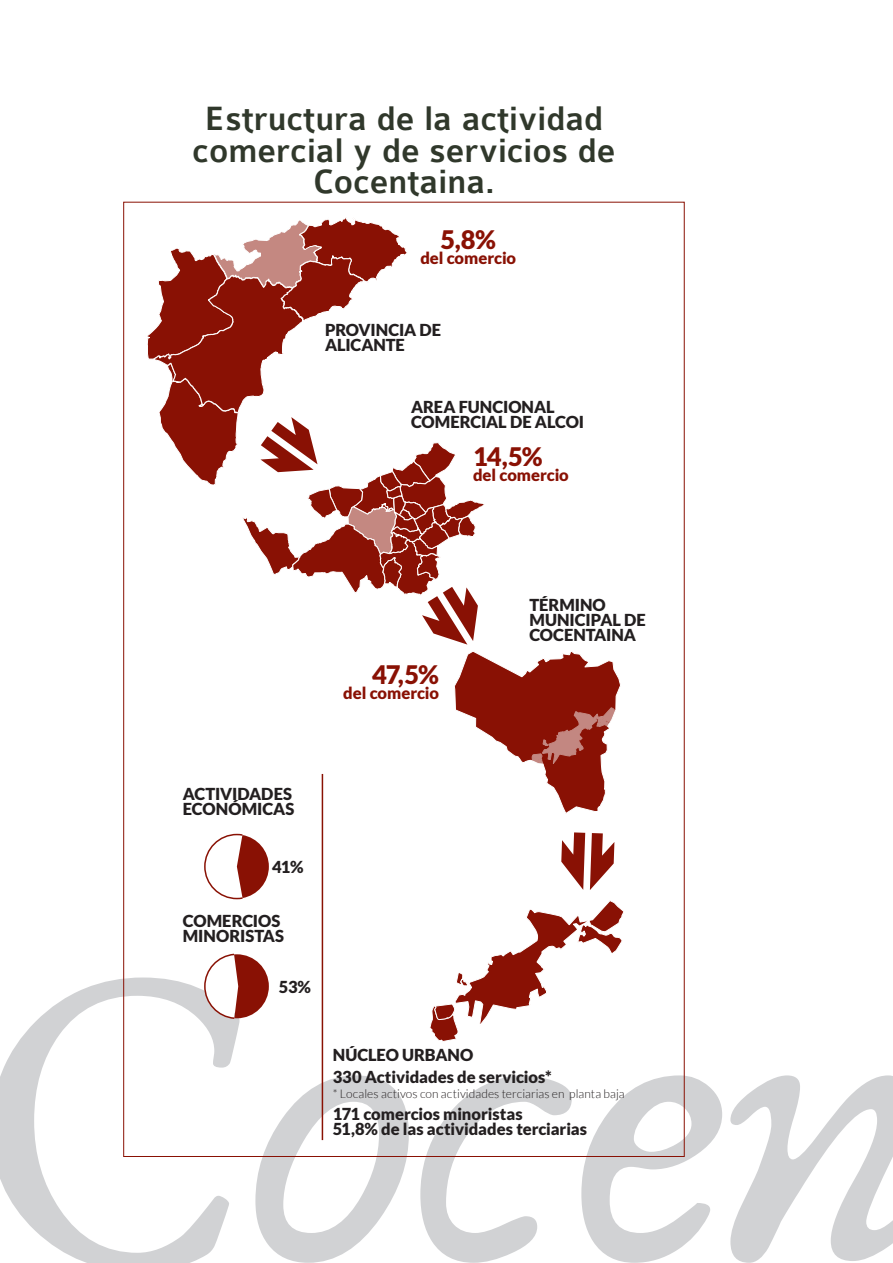
<style>
.page{position:relative;width:893px;height:1263px;background:#fff}
.page>*{position:absolute;margin:0;border:0;box-sizing:border-box;transform-origin:0 0}
.Parrafo_normal{font:500 36px/31.5px "Colaborate";color:#30382b;text-align:center}
.Negrita{font:900 25.5px "Lato";color:#891104}
.Negrita-2{font:900 16.5px/15px "Lato";letter-spacing:-.005em;color:#231f20}
.Negrita-3{font:900 16.5px "Lato";letter-spacing:-.005em;color:#891104}
.Negrita-4{font:300 12px "Lato";letter-spacing:.005em;color:#231f20}
</style>
<div class="page">
<svg style="left:0;top:977px;width:893px;height:286px"></svg>
<svg style="left:561px;top:832px;width:53px;height:58px"></svg>
<hr style="left:322px;top:774px;width:1px;height:366px;background:#891104">
<svg style="left:147px;top:218px;width:474px;height:599px"></svg>
<svg style="left:429px;top:900px;width:196px;height:155px"></svg>
<svg style="left:204px;top:833px;width:65px;height:67px"></svg>
<svg style="left:203px;top:953px;width:66px;height:67px"></svg>
<p class="Parrafo_normal" style="left:192px;top:104px;width:425px">Estructura de la actividad comercial y de servicios de<br>Cocentaina.</p>
<p class="Negrita" style="left:440px;top:224px;width:57px">5,8%</p>
<p class="Negrita-3" style="left:420px;top:248px;width:97px">del comercio</p>
<p class="Negrita-2" style="left:325px;top:322px;width:118px">PROVINCIA DE<br>ALICANTE</p>
<p class="Negrita-2" style="left:411px;top:399px;width:175px">AREA FUNCIONAL<br>COMERCIAL DE ALCOI</p>
<p class="Negrita" style="left:473px;top:442px;width:71px">14,5%</p>
<p class="Negrita-3" style="left:473px;top:465px;width:97px">del comercio</p>
<p class="Negrita" style="left:372px;top:660px;width:68px">47,5%</p>
<p class="Negrita-3" style="left:343px;top:683px;width:97px">del comercio</p>
<p class="Negrita-2" style="left:529px;top:597px;width:118px">TÉRMINO<br>MUNICIPAL DE<br>COCENTAINA</p>
<p class="Negrita-2" style="left:183px;top:786px;width:111px">ACTIVIDADES</p>
<p class="Negrita-2" style="left:183px;top:801px;width:113px">ECONÓMICAS</p>
<p class="Negrita-2" style="left:272px;top:859px;width:33px">41%</p>
<p class="Negrita-2" style="left:183px;top:913px;width:99px">COMERCIOS</p>
<p class="Negrita-2" style="left:183px;top:928px;width:103px">MINORISTAS</p>
<p class="Negrita-2" style="left:279px;top:979px;width:34px">53%</p>
<p class="Negrita-2" style="left:333px;top:1047px;width:142px">NÚCLEO URBANO</p>
<p class="Negrita-2" style="left:333px;top:1069px;width:220px">330 Actividades de servicios*</p>
<p class="Negrita-4" style="left:333px;top:1087px;width:293px">* Locales activos con actividades terciarias en planta baja</p>
<p class="Negrita-2" style="left:333px;top:1106px;width:191px">171 comercios minoristas</p>
<p class="Negrita-2" style="left:333px;top:1121px;width:256px">51,8% de las actividades terciarias</p>
</div>
